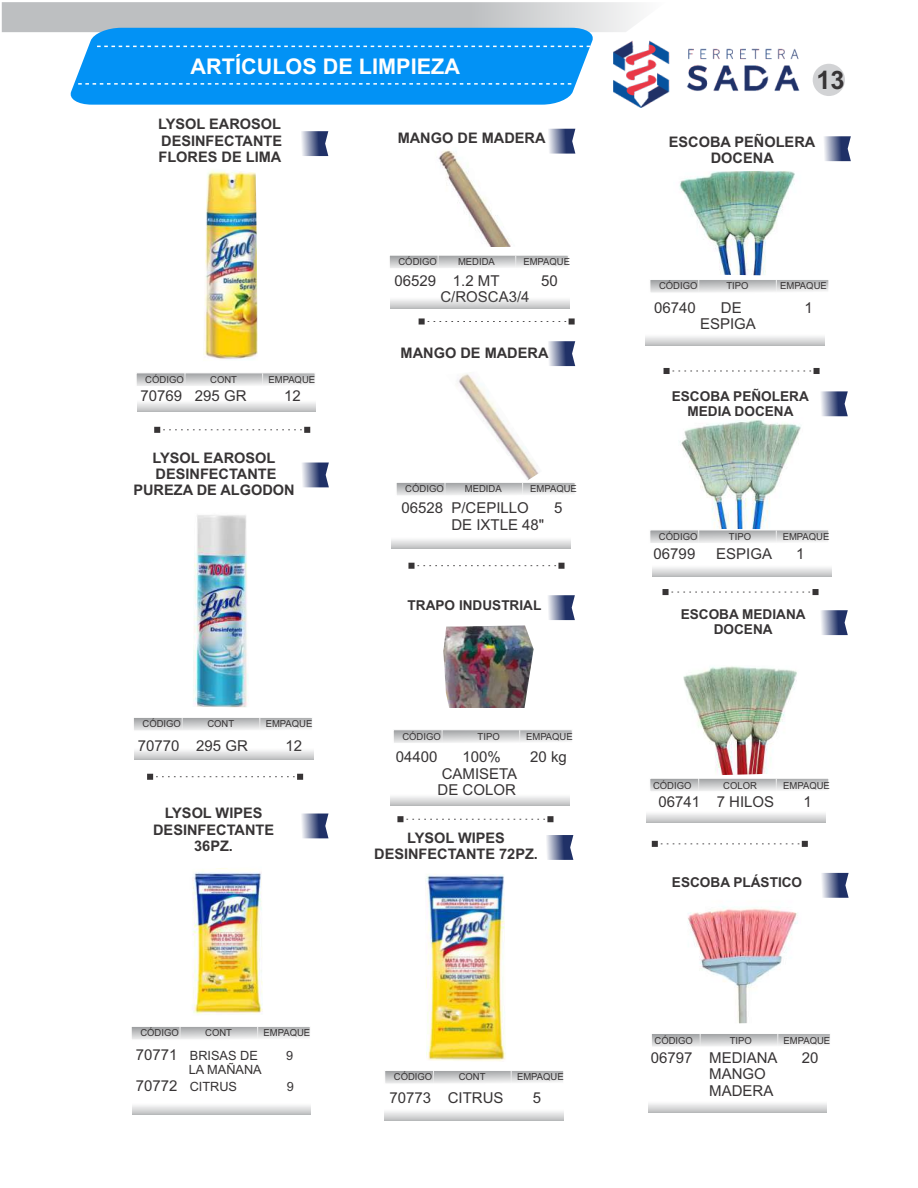
<style>
.page{position:relative;width:918px;height:1188px;background:#fff}
.page>*{position:absolute;margin:0;border:0;box-sizing:border-box;transform-origin:0 0}
.t1{font:700 25.5px "Arial";color:#373435}
.t2{font:700 21.6px "Arial";color:#fefefe}
.t3{font:15px/16.8px "Arial";color:#373435}
.t4{font:700 14.55px/16.2px "Arial";color:#373435;text-align:center}
.t5{font:700 13.65px/15.1px "Arial";color:#373435;text-align:center}
.t6{font:12.75px/16.4px "Arial";color:#373435}
.t7{font:9.75px "Arial";color:#373435}
.s1{font-size:15px}
</style>
<div class="page">
<svg style="left:662px;top:589px;width:157px;height:6px"></svg>
<svg style="left:650px;top:280px;width:179px;height:13px;background:#cecfd0"></svg>
<svg style="left:698px;top:280px;width:1px;height:13px"></svg>
<svg style="left:776px;top:280px;width:1px;height:13px"></svg>
<svg style="left:664px;top:368px;width:156px;height:6px"></svg>
<svg style="left:650px;top:530px;width:179px;height:13px;background:#cecfd0"></svg>
<svg style="left:698px;top:530px;width:1px;height:13px"></svg>
<svg style="left:776px;top:531px;width:1px;height:12px"></svg>
<svg style="left:650px;top:778px;width:179px;height:13px;background:#cfcfd0"></svg>
<svg style="left:698px;top:778px;width:1px;height:13px"></svg>
<svg style="left:776px;top:779px;width:1px;height:12px"></svg>
<svg style="left:652px;top:841px;width:156px;height:6px"></svg>
<svg style="left:651px;top:1034px;width:179px;height:13px;background:#cecfd0"></svg>
<svg style="left:700px;top:1034px;width:1px;height:13px"></svg>
<svg style="left:777px;top:1034px;width:1px;height:13px"></svg>
<img style="left:679px;top:171px;width:116px;height:105px">
<img style="left:679px;top:420px;width:122px;height:109px">
<img style="left:683px;top:666px;width:114px;height:109px">
<img style="left:688px;top:906px;width:110px;height:118px">
<svg style="left:408px;top:563px;width:157px;height:6px"></svg>
<svg style="left:419px;top:318px;width:156px;height:7px"></svg>
<img style="left:438px;top:150px;width:73px;height:97px">
<svg style="left:389px;top:255px;width:179px;height:13px;background:#cfcfd0"></svg>
<svg style="left:438px;top:255px;width:1px;height:13px"></svg>
<svg style="left:515px;top:256px;width:1px;height:12px"></svg>
<img style="left:458px;top:372px;width:81px;height:108px">
<svg style="left:396px;top:483px;width:179px;height:12px;background:#cbcccd"></svg>
<svg style="left:445px;top:483px;width:1px;height:12px"></svg>
<svg style="left:522px;top:483px;width:1px;height:12px"></svg>
<svg style="left:393px;top:730px;width:179px;height:13px;background:#cecfd0"></svg>
<svg style="left:442px;top:730px;width:1px;height:13px"></svg>
<svg style="left:519px;top:730px;width:1px;height:13px"></svg>
<img style="left:443px;top:625px;width:91px;height:83px">
<svg style="left:136px;top:373px;width:179px;height:13px;background:#cecfd0"></svg>
<svg style="left:185px;top:373px;width:1px;height:13px"></svg>
<svg style="left:262px;top:373px;width:1px;height:13px"></svg>
<img style="left:203px;top:169px;width:55px;height:190px">
<svg style="left:134px;top:718px;width:178px;height:12px;background:#cbcccd"></svg>
<svg style="left:182px;top:718px;width:1px;height:12px"></svg>
<svg style="left:259px;top:718px;width:1px;height:12px"></svg>
<img style="left:193px;top:515px;width:56px;height:192px">
<svg style="left:154px;top:427px;width:156px;height:6px"></svg>
<svg style="left:131px;top:1027px;width:179px;height:12px;background:#cbcccd"></svg>
<svg style="left:180px;top:1027px;width:1px;height:12px"></svg>
<svg style="left:257px;top:1027px;width:1px;height:12px"></svg>
<img style="left:192px;top:868px;width:71px;height:147px">
<svg style="left:147px;top:774px;width:156px;height:6px"></svg>
<svg style="left:385px;top:1071px;width:179px;height:12px;background:#cbcccd"></svg>
<svg style="left:433px;top:1071px;width:1px;height:12px"></svg>
<svg style="left:511px;top:1071px;width:1px;height:12px"></svg>
<img style="left:425px;top:874px;width:81px;height:187px">
<div style="left:813px;top:64px;width:32px;height:32px;background:#d2d3d5;border-radius:50%"></div>
<svg style="left:2px;top:2px;width:636px;height:103px;background:#57aeea"></svg>
<svg style="left:824px;top:136px;width:27px;height:25px"></svg>
<svg style="left:548px;top:129px;width:27px;height:25px"></svg>
<svg style="left:301px;top:131px;width:27px;height:25px"></svg>
<svg style="left:302px;top:463px;width:27px;height:24px"></svg>
<svg style="left:548px;top:341px;width:27px;height:25px"></svg>
<svg style="left:821px;top:391px;width:27px;height:25px"></svg>
<svg style="left:821px;top:610px;width:27px;height:25px"></svg>
<svg style="left:548px;top:595px;width:27px;height:25px"></svg>
<svg style="left:301px;top:814px;width:27px;height:24px"></svg>
<svg style="left:546px;top:835px;width:27px;height:25px"></svg>
<svg style="left:821px;top:873px;width:28px;height:25px"></svg>
<svg style="left:397px;top:816px;width:156px;height:6px"></svg>
<img style="left:595px;top:33px;width:205px;height:75px">
<h2 class="t2" style="left:191px;top:58px;width:271px">ARTÍCULOS DE LIMPIEZA</h2>
<h3 class="t4" style="left:158px;top:117px;width:125px;text-align:justify">LYSOL EAROSOL DESINFECTANTE FLORES DE LIMA</h3>
<p class="t7" style="left:145px;top:376px;width:40px">CÓDIGO</p>
<p class="t7" style="left:210px;top:376px;width:28px">CONT</p>
<p class="t7" style="left:268px;top:376px;width:48px">EMPAQUE</p>
<h3 class="t3" style="left:141px;top:388px;width:107px">70769 295 GR</h3>
<h3 class="t3" style="left:284px;top:388px;width:18px">12</h3>
<h3 class="t4" style="left:133px;top:451px;width:163px">LYSOL EAROSOL<br>DESINFECTANTE<br>PUREZA DE ALGODON</h3>
<p class="t7" style="left:143px;top:720px;width:40px">CÓDIGO</p>
<p class="t7" style="left:207px;top:720px;width:28px">CONT</p>
<p class="t7" style="left:266px;top:720px;width:48px">EMPAQUE</p>
<h3 class="t3" style="left:138px;top:738px;width:112px">70770 295 GR</h3>
<h3 class="t3" style="left:285px;top:738px;width:18px">12</h3>
<h3 class="t4" style="left:153px;top:806px;width:122px">LYSOL WIPES<br>DESINFECTANTE<br>36PZ.</h3>
<h3 class="t4" style="left:398px;top:132px;width:149px">MANGO DE MADERA</h3>
<p class="t7" style="left:398px;top:258px;width:40px">CÓDIGO</p>
<p class="t7" style="left:458px;top:258px;width:38px">MEDIDA</p>
<p class="t7" style="left:523px;top:258px;width:48px">EMPAQUE</p>
<h3 class="t3" style="left:395px;top:273px;width:107px">06529 1.2 MT</h3>
<h3 class="t3" style="left:541px;top:273px;width:18px">50</h3>
<h3 class="t3" style="left:440px;top:290px;width:91px">C/ROSCA3/4</h3>
<h3 class="t4" style="left:401px;top:346px;width:149px">MANGO DE MADERA</h3>
<p class="t7" style="left:405px;top:485px;width:40px">CÓDIGO</p>
<p class="t7" style="left:465px;top:485px;width:38px">MEDIDA</p>
<p class="t7" style="left:530px;top:485px;width:48px">EMPAQUE</p>
<h3 class="t3" style="left:401px;top:501px;width:129px">06528 P/CEPILLO</h3>
<h3 class="t3" style="left:554px;top:501px;width:10px">5</h3>
<h3 class="t3" style="left:451px;top:517px;width:94px">DE IXTLE 48"</h3>
<h3 class="t5" style="left:408px;top:598px;width:135px">TRAPO INDUSTRIAL</h3>
<p class="t7" style="left:402px;top:733px;width:40px">CÓDIGO</p>
<p class="t7" style="left:478px;top:733px;width:24px">TIPO</p>
<p class="t7" style="left:526px;top:733px;width:48px">EMPAQUE</p>
<h3 class="t3" style="left:396px;top:750px;width:43px">04400</h3>
<h3 class="t3" style="left:463px;top:750px;width:40px">100%</h3>
<h3 class="t3" style="left:530px;top:750px;width:38px">20 kg</h3>
<h3 class="t3" style="left:438px;top:766px;width:81px">CAMISETA<br>DE COLOR</h3>
<h3 class="t4" style="left:374px;top:831px;width:165px">LYSOL WIPES<br>DESINFECTANTE 72PZ.</h3>
<p class="t7" style="left:140px;top:1029px;width:40px">CÓDIGO</p>
<p class="t7" style="left:205px;top:1029px;width:28px">CONT</p>
<p class="t7" style="left:264px;top:1029px;width:48px">EMPAQUE</p>
<h3 class="t6" style="left:136px;top:1048px;width:124px"><span class="s1">70771</span> BRISAS DE</h3>
<h3 class="t6" style="left:286px;top:1048px;width:9px">9</h3>
<h3 class="t6" style="left:136px;top:1063px;width:128px;text-indent:53px">LA MAÑANA<br><span class="s1">70772</span> CITRUS</h3>
<h3 class="t6" style="left:287px;top:1079px;width:9px">9</h3>
<p class="t7" style="left:394px;top:1073px;width:40px">CÓDIGO</p>
<p class="t7" style="left:459px;top:1073px;width:28px">CONT</p>
<p class="t7" style="left:517px;top:1073px;width:48px">EMPAQUE</p>
<h3 class="t3" style="left:389px;top:1091px;width:116px">70773 CITRUS</h3>
<h3 class="t3" style="left:533px;top:1091px;width:10px">5</h3>
<h1 class="t1" style="left:816px;top:70px;width:30px">13</h1>
<h3 class="t4" style="left:669px;top:135px;width:148px">ESCOBA PEÑOLERA<br>DOCENA</h3>
<p class="t7" style="left:659px;top:282px;width:40px">CÓDIGO</p>
<p class="t7" style="left:726px;top:282px;width:24px">TIPO</p>
<p class="t7" style="left:780px;top:282px;width:48px">EMPAQUE</p>
<h3 class="t3" style="left:654px;top:300px;width:43px">06740</h3>
<h3 class="t3" style="left:721px;top:300px;width:22px">DE</h3>
<h3 class="t3" style="left:804px;top:300px;width:10px">1</h3>
<h3 class="t3" style="left:700px;top:317px;width:57px">ESPIGA</h3>
<h3 class="t5" style="left:672px;top:390px;width:139px">ESCOBA PEÑOLERA<br>MEDIA DOCENA</h3>
<p class="t7" style="left:659px;top:533px;width:40px">CÓDIGO</p>
<p class="t7" style="left:729px;top:533px;width:24px">TIPO</p>
<p class="t7" style="left:783px;top:533px;width:48px">EMPAQUE</p>
<h3 class="t3" style="left:654px;top:547px;width:43px">06799</h3>
<h3 class="t3" style="left:716px;top:547px;width:57px">ESPIGA</h3>
<h3 class="t3" style="left:796px;top:547px;width:10px">1</h3>
<h3 class="t5" style="left:681px;top:608px;width:126px">ESCOBA MEDIANA<br>DOCENA</h3>
<p class="t7" style="left:653px;top:782px;width:40px">CÓDIGO</p>
<p class="t7" style="left:723px;top:782px;width:35px">COLOR</p>
<p class="t7" style="left:783px;top:782px;width:48px">EMPAQUE</p>
<h3 class="t3" style="left:658px;top:795px;width:117px">06741 7 HILOS</h3>
<h3 class="t3" style="left:803px;top:795px;width:10px">1</h3>
<h3 class="t5" style="left:672px;top:876px;width:132px">ESCOBA PLÁSTICO</h3>
<p class="t7" style="left:655px;top:1037px;width:40px">CÓDIGO</p>
<p class="t7" style="left:730px;top:1037px;width:24px">TIPO</p>
<p class="t7" style="left:784px;top:1037px;width:48px">EMPAQUE</p>
<h3 class="t3" style="left:651px;top:1050px;width:128px">06797 MEDIANA</h3>
<h3 class="t3" style="left:802px;top:1050px;width:18px">20</h3>
<h3 class="t3" style="left:709px;top:1067px;width:66px">MANGO<br>MADERA</h3>
</div>
